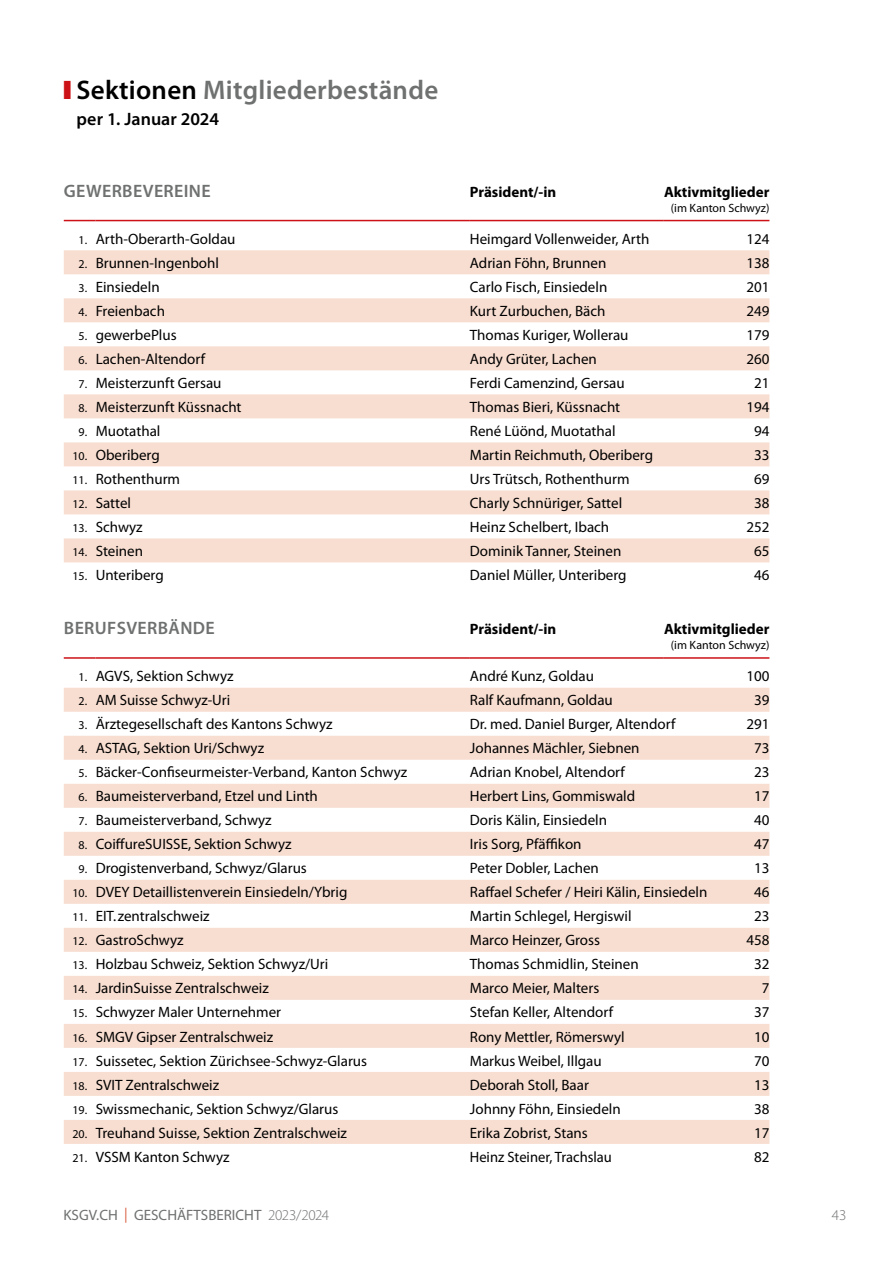
<style>
.page{position:relative;width:893px;height:1263px;background:#fff}
.page>*{position:absolute;margin:0;border:0;box-sizing:border-box;transform-origin:0 0}
.t1{font:600 27px "Myriad Pro";letter-spacing:.01em;color:#6f7070}
.t2{font:600 18px "Myriad Pro";letter-spacing:.02em;color:#6f7070}
.t3{font:600 18px "Myriad Pro";color:#000}
.t4{font:15px "Myriad Pro";color:#000}
.t5{font:700 15px "Myriad Pro";color:#000}
.t6{font:15px "Myriad Pro";color:#6f7070}
.t7{font:300 15px "Myriad Pro";color:#6f7070}
.t8{font:12px "Myriad Pro";color:#000}
.s1{color:#cc1216}
.s2{color:#000}
.s3{font-size:12px}
.s4{color:#da6347}
.s5{font-weight:300}
</style>
<div class="page">
<svg style="left:64px;top:250px;width:705px;height:312px;fill:#f8ded1"></svg>
<hr style="left:64px;top:220px;width:32px;height:1px;background:#cc1216">
<hr style="left:96px;top:220px;width:374px;height:1px;background:#cc1216">
<hr style="left:470px;top:220px;width:193px;height:1px;background:#cc1216">
<hr style="left:663px;top:220px;width:106px;height:1px;background:#cc1216">
<svg style="left:64px;top:688px;width:705px;height:456px;fill:#f8ded1"></svg>
<hr style="left:64px;top:657px;width:32px;height:2px;background:#cc1216">
<hr style="left:96px;top:657px;width:374px;height:2px;background:#cc1216">
<hr style="left:470px;top:657px;width:193px;height:2px;background:#cc1216">
<hr style="left:663px;top:657px;width:106px;height:2px;background:#cc1216">
<h1 class="t1" style="left:64px;top:75px;width:376px"><span class="s1">■</span> <span class="s2">Sektionen</span> Mitgliederbestände</h1>
<p class="t3" style="left:77px;top:109px;width:144px">per 1. Januar 2024</p>
<p class="t2" style="left:64px;top:181px;width:148px">GEWERBEVEREINE</p>
<p class="t5" style="left:470px;top:184px;width:88px">Präsident/-in</p>
<p class="t5" style="left:664px;top:184px;width:107px">Aktivmitglieder</p>
<p class="t8" style="left:671px;top:201px;width:100px">(im Kanton Schwyz)</p>
<p class="t4" style="left:79px;top:231px;width:158px"><span class="s3">1.</span> Arth-Oberarth-Goldau</p>
<p class="t4" style="left:470px;top:231px;width:181px">Heimgard Vollenweider, Arth</p>
<p class="t4" style="left:746px;top:231px;width:25px">124</p>
<p class="t4" style="left:79px;top:255px;width:142px"><span class="s3">2.</span> Brunnen-Ingenbohl</p>
<p class="t4" style="left:470px;top:255px;width:138px">Adrian Föhn, Brunnen</p>
<p class="t4" style="left:746px;top:255px;width:25px">138</p>
<p class="t4" style="left:79px;top:279px;width:83px"><span class="s3">3.</span> Einsiedeln</p>
<p class="t4" style="left:470px;top:279px;width:139px">Carlo Fisch, Einsiedeln</p>
<p class="t4" style="left:746px;top:279px;width:25px">201</p>
<p class="t4" style="left:79px;top:303px;width:88px"><span class="s3">4.</span> Freienbach</p>
<p class="t4" style="left:470px;top:303px;width:137px">Kurt Zurbuchen, Bäch</p>
<p class="t4" style="left:746px;top:303px;width:25px">249</p>
<p class="t4" style="left:79px;top:327px;width:100px"><span class="s3">5.</span> gewerbePlus</p>
<p class="t4" style="left:470px;top:327px;width:160px">Thomas Kuriger, Wollerau</p>
<p class="t4" style="left:746px;top:327px;width:25px">179</p>
<p class="t4" style="left:79px;top:351px;width:128px"><span class="s3">6.</span> Lachen-Altendorf</p>
<p class="t4" style="left:470px;top:351px;width:129px">Andy Grüter, Lachen</p>
<p class="t4" style="left:746px;top:351px;width:25px">260</p>
<p class="t4" style="left:79px;top:375px;width:145px"><span class="s3">7.</span> Meisterzunft Gersau</p>
<p class="t4" style="left:470px;top:375px;width:156px">Ferdi Camenzind, Gersau</p>
<p class="t4" style="left:754px;top:375px;width:17px">21</p>
<p class="t4" style="left:79px;top:399px;width:165px"><span class="s3">8.</span> Meisterzunft Küssnacht</p>
<p class="t4" style="left:470px;top:399px;width:152px">Thomas Bieri, Küssnacht</p>
<p class="t4" style="left:746px;top:399px;width:25px">194</p>
<p class="t4" style="left:79px;top:423px;width:83px"><span class="s3">9.</span> Muotathal</p>
<p class="t4" style="left:470px;top:423px;width:147px">René Lüönd, Muotathal</p>
<p class="t4" style="left:754px;top:423px;width:17px">94</p>
<p class="t4" style="left:72px;top:447px;width:89px"><span class="s3">10.</span> Oberiberg</p>
<p class="t4" style="left:470px;top:447px;width:185px">Martin Reichmuth, Oberiberg</p>
<p class="t4" style="left:754px;top:447px;width:17px">33</p>
<p class="t4" style="left:72px;top:471px;width:109px"><span class="s3">11.</span> Rothenthurm</p>
<p class="t4" style="left:470px;top:471px;width:161px">Urs Trütsch, Rothenthurm</p>
<p class="t4" style="left:754px;top:471px;width:17px">69</p>
<p class="t4" style="left:72px;top:495px;width:60px"><span class="s3">12.</span> Sattel</p>
<p class="t4" style="left:470px;top:495px;width:154px">Charly Schnüriger, Sattel</p>
<p class="t4" style="left:754px;top:495px;width:17px">38</p>
<p class="t4" style="left:72px;top:519px;width:72px"><span class="s3">13.</span> Schwyz</p>
<p class="t4" style="left:470px;top:519px;width:141px">Heinz Schelbert, Ibach</p>
<p class="t4" style="left:746px;top:519px;width:25px">252</p>
<p class="t4" style="left:72px;top:543px;width:72px"><span class="s3">14.</span> Steinen</p>
<p class="t4" style="left:470px;top:543px;width:153px">Dominik Tanner, Steinen</p>
<p class="t4" style="left:754px;top:543px;width:17px">65</p>
<p class="t4" style="left:72px;top:567px;width:93px"><span class="s3">15.</span> Unteriberg</p>
<p class="t4" style="left:470px;top:567px;width:158px">Daniel Müller, Unteriberg</p>
<p class="t4" style="left:754px;top:567px;width:17px">46</p>
<p class="t2" style="left:64px;top:618px;width:152px">BERUFSVERBÄNDE</p>
<p class="t5" style="left:470px;top:621px;width:88px">Präsident/-in</p>
<p class="t5" style="left:664px;top:621px;width:107px">Aktivmitglieder</p>
<p class="t8" style="left:671px;top:639px;width:100px">(im Kanton Schwyz)</p>
<p class="t4" style="left:79px;top:668px;width:157px"><span class="s3">1.</span> AGVS, Sektion Schwyz</p>
<p class="t4" style="left:470px;top:668px;width:126px">André Kunz, Goldau</p>
<p class="t4" style="left:746px;top:668px;width:25px">100</p>
<p class="t4" style="left:79px;top:692px;width:153px"><span class="s3">2.</span> AM Suisse Schwyz-Uri</p>
<p class="t4" style="left:470px;top:692px;width:144px">Ralf Kaufmann, Goldau</p>
<p class="t4" style="left:754px;top:692px;width:17px">39</p>
<p class="t4" style="left:79px;top:716px;width:256px"><span class="s3">3.</span> Ärztegesellschaft des Kantons Schwyz</p>
<p class="t4" style="left:470px;top:716px;width:207px">Dr. med. Daniel Burger, Altendorf</p>
<p class="t4" style="left:746px;top:716px;width:25px">291</p>
<p class="t4" style="left:79px;top:740px;width:187px"><span class="s3">4.</span> ASTAG, Sektion Uri/Schwyz</p>
<p class="t4" style="left:470px;top:740px;width:171px">Johannes Mächler, Siebnen</p>
<p class="t4" style="left:754px;top:740px;width:17px">73</p>
<p class="t4" style="left:79px;top:764px;width:330px"><span class="s3">5.</span> Bäcker-Confiseurmeister-Verband, Kanton Schwyz</p>
<p class="t4" style="left:470px;top:764px;width:157px">Adrian Knobel, Altendorf</p>
<p class="t4" style="left:754px;top:764px;width:17px">23</p>
<p class="t4" style="left:79px;top:788px;width:241px"><span class="s3">6.</span> Baumeisterverband, Etzel und Linth</p>
<p class="t4" style="left:470px;top:788px;width:167px">Herbert Lins, Gommiswald</p>
<p class="t4" style="left:754px;top:788px;width:17px">17</p>
<p class="t4" style="left:79px;top:812px;width:195px"><span class="s3">7.</span> Baumeisterverband, Schwyz</p>
<p class="t4" style="left:470px;top:812px;width:139px">Doris Kälin, Einsiedeln</p>
<p class="t4" style="left:754px;top:812px;width:17px">40</p>
<p class="t4" style="left:79px;top:836px;width:215px"><span class="s3">8.</span> CoiffureSUISSE, Sektion Schwyz</p>
<p class="t4" style="left:470px;top:836px;width:113px">Iris Sorg, Pfäffikon</p>
<p class="t4" style="left:754px;top:836px;width:17px">47</p>
<p class="t4" style="left:79px;top:860px;width:230px"><span class="s3">9.</span> Drogistenverband, Schwyz/Glarus</p>
<p class="t4" style="left:470px;top:860px;width:131px">Peter Dobler, Lachen</p>
<p class="t4" style="left:754px;top:860px;width:17px">13</p>
<p class="t4" style="left:72px;top:884px;width:277px"><span class="s3">10.</span> DVEY Detaillistenverein Einsiedeln/Ybrig</p>
<p class="t4" style="left:470px;top:884px;width:239px">Raffael Schefer / Heiri Kälin, Einsiedeln</p>
<p class="t4" style="left:754px;top:884px;width:17px">46</p>
<p class="t4" style="left:72px;top:908px;width:139px"><span class="s3">11.</span> EIT.zentralschweiz</p>
<p class="t4" style="left:470px;top:908px;width:163px">Martin Schlegel, Hergiswil</p>
<p class="t4" style="left:754px;top:908px;width:17px">23</p>
<p class="t4" style="left:72px;top:932px;width:113px"><span class="s3">12.</span> GastroSchwyz</p>
<p class="t4" style="left:470px;top:932px;width:132px">Marco Heinzer, Gross</p>
<p class="t4" style="left:746px;top:932px;width:25px">458</p>
<p class="t4" style="left:72px;top:956px;width:258px"><span class="s3">13.</span> Holzbau Schweiz, Sektion Schwyz/Uri</p>
<p class="t4" style="left:470px;top:956px;width:170px">Thomas Schmidlin, Steinen</p>
<p class="t4" style="left:754px;top:956px;width:17px">32</p>
<p class="t4" style="left:72px;top:980px;width:198px"><span class="s3">14.</span> JardinSuisse Zentralschweiz</p>
<p class="t4" style="left:470px;top:980px;width:131px">Marco Meier, Malters</p>
<p class="t4" style="left:762px;top:980px;width:9px">7</p>
<p class="t4" style="left:72px;top:1004px;width:210px"><span class="s3">15.</span> Schwyzer Maler Unternehmer</p>
<p class="t4" style="left:470px;top:1004px;width:145px">Stefan Keller, Altendorf</p>
<p class="t4" style="left:754px;top:1004px;width:17px">37</p>
<p class="t4" style="left:72px;top:1028px;width:202px"><span class="s3">16.</span> SMGV Gipser Zentralschweiz</p>
<p class="t4" style="left:470px;top:1028px;width:156px">Rony Mettler, Römerswyl</p>
<p class="t4" style="left:754px;top:1028px;width:17px">10</p>
<p class="t4" style="left:72px;top:1052px;width:296px"><span class="s3">17.</span> Suissetec, Sektion Zürichsee-Schwyz-Glarus</p>
<p class="t4" style="left:470px;top:1052px;width:133px">Markus Weibel, Illgau</p>
<p class="t4" style="left:754px;top:1052px;width:17px">70</p>
<p class="t4" style="left:72px;top:1076px;width:148px"><span class="s3">18.</span> SVIT Zentralschweiz</p>
<p class="t4" style="left:470px;top:1076px;width:121px">Deborah Stoll, Baar</p>
<p class="t4" style="left:754px;top:1076px;width:17px">13</p>
<p class="t4" style="left:72px;top:1100px;width:267px"><span class="s3">19.</span> Swissmechanic, Sektion Schwyz/Glarus</p>
<p class="t4" style="left:470px;top:1100px;width:152px">Johnny Föhn, Einsiedeln</p>
<p class="t4" style="left:754px;top:1100px;width:17px">38</p>
<p class="t4" style="left:72px;top:1124px;width:276px"><span class="s3">20.</span> Treuhand Suisse, Sektion Zentralschweiz</p>
<p class="t4" style="left:470px;top:1124px;width:119px">Erika Zobrist, Stans</p>
<p class="t4" style="left:754px;top:1124px;width:17px">17</p>
<p class="t4" style="left:72px;top:1148px;width:159px"><span class="s3">21.</span> VSSM Kanton Schwyz</p>
<p class="t4" style="left:470px;top:1148px;width:144px">Heinz Steiner, Trachslau</p>
<p class="t4" style="left:754px;top:1148px;width:17px">82</p>
<p class="t6" style="left:64px;top:1207px;width:267px">KSGV.CH <span class="s4">|</span> GESCHÄFTSBERICHT <span class="s5">2023/2024</span></p>
<p class="t7" style="left:832px;top:1207px;width:16px">43</p>
</div>
